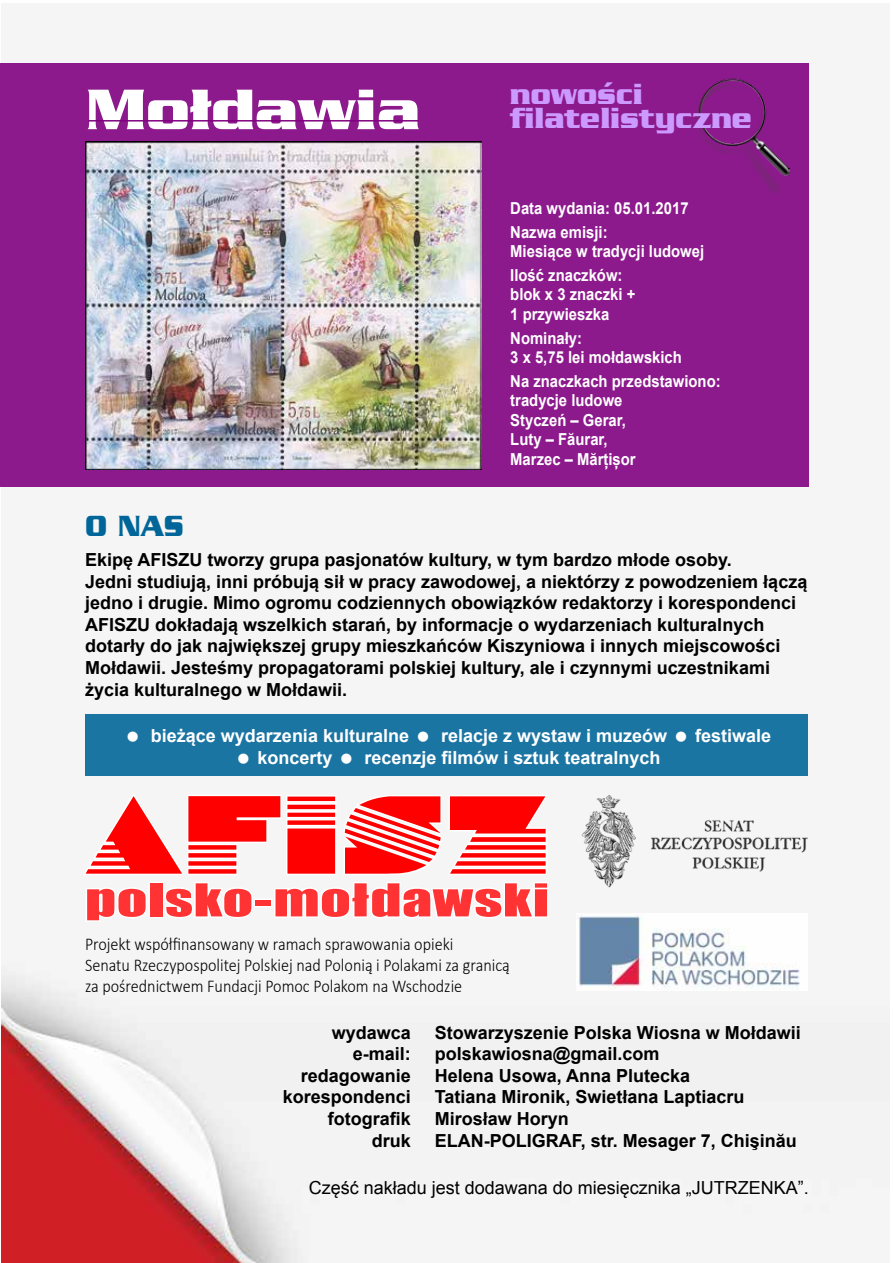
<style>
.page{position:relative;width:893px;height:1263px;background:#fff}
.page>*{position:absolute;margin:0;border:0;box-sizing:border-box;transform-origin:0 0}
.t1{font:114px "FL Unikatowy Cartoon";letter-spacing:.04em;color:#f00;scale:.83 1}
.t2{font:61.5px "Wof Tsub";color:#fff}
.t3{font:41.85px "Impact";letter-spacing:.01em;color:#f33;scale:1.43 1}
.t4{font:31.5px/24px "Wof Tsub";color:#c9f;scale:.9 1}
.t5{font:31.5px "Wof Tsub";color:#069;scale:.9 1}
.t6{font:700 18px/21.6px "Arial";color:#000}
.t7{font:300 18px/21px "Calibri";color:#000;scale:.9 1}
.t8{font:700 18px "Arial";color:#fff}
.t9{font:18px "Arial";color:#000}
.t10{font:700 16.5px/19.5px "Arial";color:#fff;scale:.9 1}
</style>
<div class="page">
<img style="left:2px;top:63px;width:887px;height:1200px">
<div style="left:1px;top:64px;width:808px;height:423px;background:#8d1a8d"></div>
<img style="left:85px;top:142px;width:396px;height:327px">
<hr style="left:88px;top:120px;width:331px;height:2px;background:#800080">
<svg style="left:81px;top:790px;width:470px;height:140px"></svg>
<img style="left:697px;top:78px;width:93px;height:114px">
<div style="left:85px;top:714px;width:723px;height:62px;background:#1a75a3"></div>
<img style="left:576px;top:913px;width:232px;height:78px">
<img style="left:581px;top:793px;width:227px;height:95px">
<h2 class="t2" style="left:86px;top:74px;width:336px">Mołdawia</h2>
<h3 class="t4" style="left:510px;top:81px;width:270px">nowości filatelistyczne</h3>
<p class="t10" style="left:510px;top:197px;width:200px;line-height:23.7px">Data wydania: 05.01.2017<br>Nazwa emisji:</p>
<p class="t10" style="left:510px;top:240px;width:217px;line-height:23.7px">Miesiące w tradycji ludowej<br>Ilość znaczków:</p>
<p class="t10" style="left:510px;top:285px;width:140px">blok x 3 znaczki +<br>1 przywieszka</p>
<p class="t10" style="left:510px;top:329px;width:192px">Nominały:<br>3 x 5,75 lei mołdawskich</p>
<p class="t10" style="left:510px;top:372px;width:235px">Na znaczkach przedstawiono: tradycje ludowe<br>Styczeń – Gerar,<br>Luty – Făurar,<br>Marzec – Mărțișor</p>
<h3 class="t5" style="left:85px;top:508px;width:111px">O NAS</h3>
<p class="t6" style="left:85px;top:549px;width:724px">Ekipę AFISZU tworzy grupa pasjonatów kultury, w tym bardzo młode osoby.<br>Jedni studiują, inni próbują sił w pracy zawodowej, a niektórzy z powodzeniem łączą jedno i drugie. Mimo ogromu codziennych obowiązków redaktorzy i korespondenci AFISZU dokładają wszelkich starań, by informacje o wydarzeniach kulturalnych dotarły do jak największej grupy mieszkańców Kiszyniowa i innych miejscowości Mołdawii. Jesteśmy propagatorami polskiej kultury, ale i czynnymi uczestnikami życia kulturalnego w Mołdawii.</p>
<p class="t8" style="left:151px;top:724px;width:260px">bieżące wydarzenia kulturalne</p>
<p class="t8" style="left:441px;top:724px;width:228px">relacje z wystaw i muzeów</p>
<p class="t8" style="left:695px;top:724px;width:78px">festiwale</p>
<p class="t8" style="left:257px;top:745px;width:77px">koncerty</p>
<p class="t8" style="left:364px;top:745px;width:298px">recenzje filmów i sztuk teatralnych</p>
<h1 class="t1" style="left:85px;top:771px;width:562px">AFISZ</h1>
<h3 class="t3" style="left:85px;top:867px;width:326px">polsko-mołdawski</h3>
<p class="t7" style="left:85px;top:933px;width:473px">Projekt współfinansowany w ramach sprawowania opieki<br>Senatu Rzeczypospolitej Polskiej nad Polonią i Polakami za granicą za pośrednictwem Fundacji Pomoc Polakom na Wschodzie</p>
<p class="t6" style="left:435px;top:1022px;width:367px">Stowarzyszenie Polska Wiosna w Mołdawii polskawiosna@gmail.com<br>Helena Usowa, Anna Plutecka<br>Tatiana Mironik, Swietłana Laptiacru<br>Mirosław Horyn<br>ELAN-POLIGRAF, str. Mesager 7, Chişinău</p>
<p class="t6" style="left:283px;top:1022px;width:130px;text-align:right">wydawca e-mail: redagowanie korespondenci fotografik<br>druk</p>
<p class="t9" style="left:309px;top:1176px;width:502px">Część nakładu jest dodawana do miesięcznika „JUTRZENKA”.</p>
</div>
